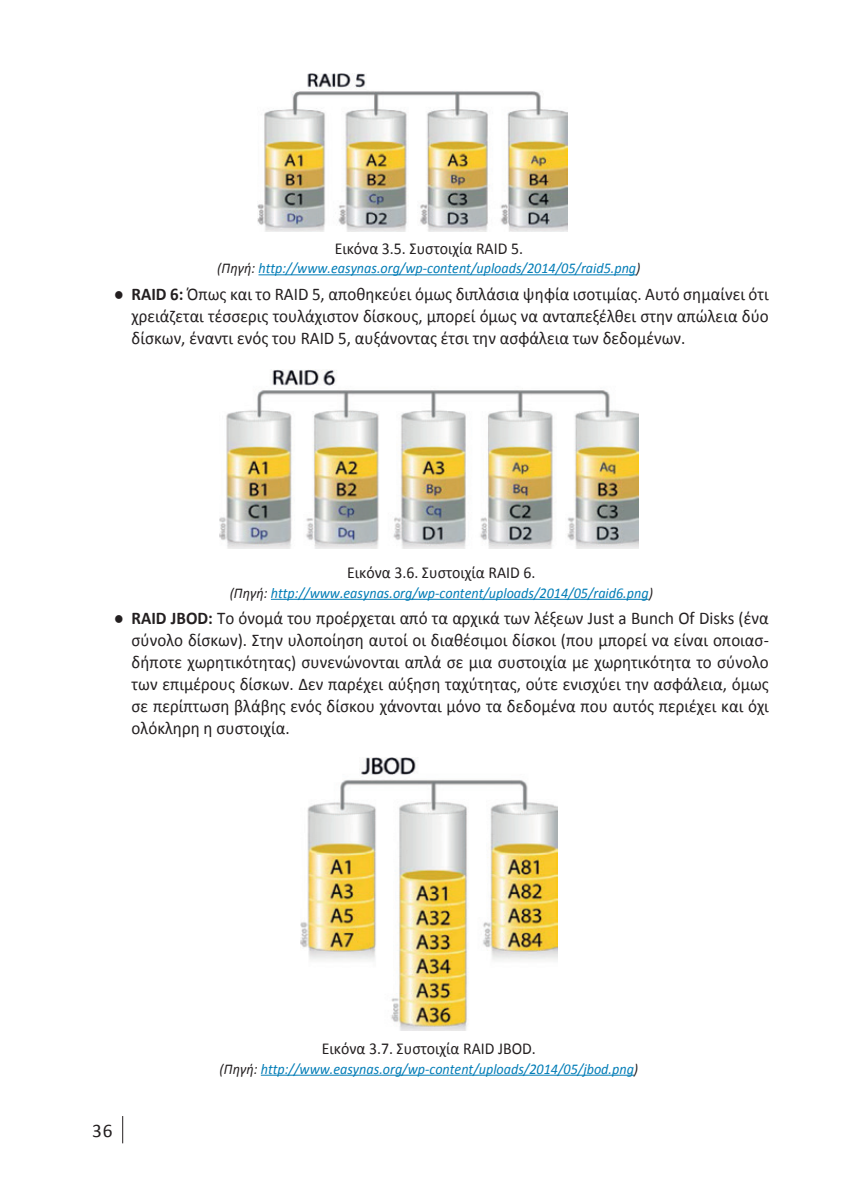
<style>
.page{position:relative;width:843px;height:1190px;background:#fff}
.page>*{position:absolute;margin:0;border:0;box-sizing:border-box;transform-origin:0 0}
.t1{font:19.25px "Calibri";color:#231f20}
.t2{font:17.85px/21.9px "Calibri";color:#231f20;text-align:justify;scale:.95 1}
.t3{font:16.62px "Calibri";color:#231f20;scale:.95 1}
.t4{font:italic 14.88px "Calibri";color:#007cb6;scale:.95 1}
.s1{color:#231f20}
.s2{font-weight:700}
</style>
<div class="page">
<svg style="left:122px;top:1116px;width:1px;height:27px"></svg>
<hr style="left:258px;top:274px;width:378px;height:1px;background:#007cb6">
<hr style="left:271px;top:599px;width:377px;height:1px;background:#007cb6">
<hr style="left:261px;top:1074px;width:373px;height:1px;background:#007cb6">
<img style="left:257px;top:74px;width:310px;height:157px">
<img style="left:220px;top:369px;width:418px;height:179px">
<img style="left:301px;top:757px;width:256px;height:273px">
<p class="t3" style="left:334px;top:238px;width:200px">Εικόνα 3.5. Συστοιχία RAID 5.</p>
<p class="t4" style="left:217px;top:258px;width:447px"><span class="s1">(Πηγή:</span> http://www.easynas.org/wp-content/uploads/2014/05/raid5.png<span class="s1">)</span></p>
<p class="t2" style="left:132px;top:283px;width:672px;text-indent:-18px">● <span class="s2">RAID 6:</span> Όπως και το RAID 5, αποθηκεύει όμως διπλάσια ψηφία ισοτιμίας. Αυτό σημαίνει ότι χρειάζεται τέσσερις τουλάχιστον δίσκους, μπορεί όμως να ανταπεξέλθει στην απώλεια δύο δίσκων, έναντι ενός του RAID 5, αυξάνοντας έτσι την ασφάλεια των δεδομένων.</p>
<p class="t3" style="left:347px;top:562px;width:200px">Εικόνα 3.6. Συστοιχία RAID 6.</p>
<p class="t4" style="left:230px;top:582px;width:447px"><span class="s1">(Πηγή:</span> http://www.easynas.org/wp-content/uploads/2014/05/raid6.png<span class="s1">)</span></p>
<p class="t2" style="left:132px;top:607px;width:672px;text-indent:-18px">● <span class="s2">RAID JBOD:</span> Το όνομά του προέρχεται από τα αρχικά των λέξεων Just a Bunch Of Disks (ένα σύνολο δίσκων). Στην υλοποίηση αυτοί οι διαθέσιμοι δίσκοι (που μπορεί να είναι οποιασ&shy;δήποτε χωρητικότητας) συνενώνονται απλά σε μια συστοιχία με χωρητικότητα το σύνολο των επιμέρους δίσκων. Δεν παρέχει αύξηση ταχύτητας, ούτε ενισχύει την ασφάλεια, όμως σε περίπτωση βλάβης ενός δίσκου χάνονται μόνο τα δεδομένα που αυτός περιέχει και όχι ολόκληρη η συστοιχία.</p>
<p class="t1" style="left:92px;top:1118px;width:22px">36</p>
<p class="t3" style="left:322px;top:1038px;width:227px">Εικόνα 3.7. Συστοιχία RAID JBOD.</p>
<p class="t4" style="left:219px;top:1058px;width:442px"><span class="s1">(Πηγή:</span> http://www.easynas.org/wp-content/uploads/2014/05/jbod.png<span class="s1">)</span></p>
</div>
